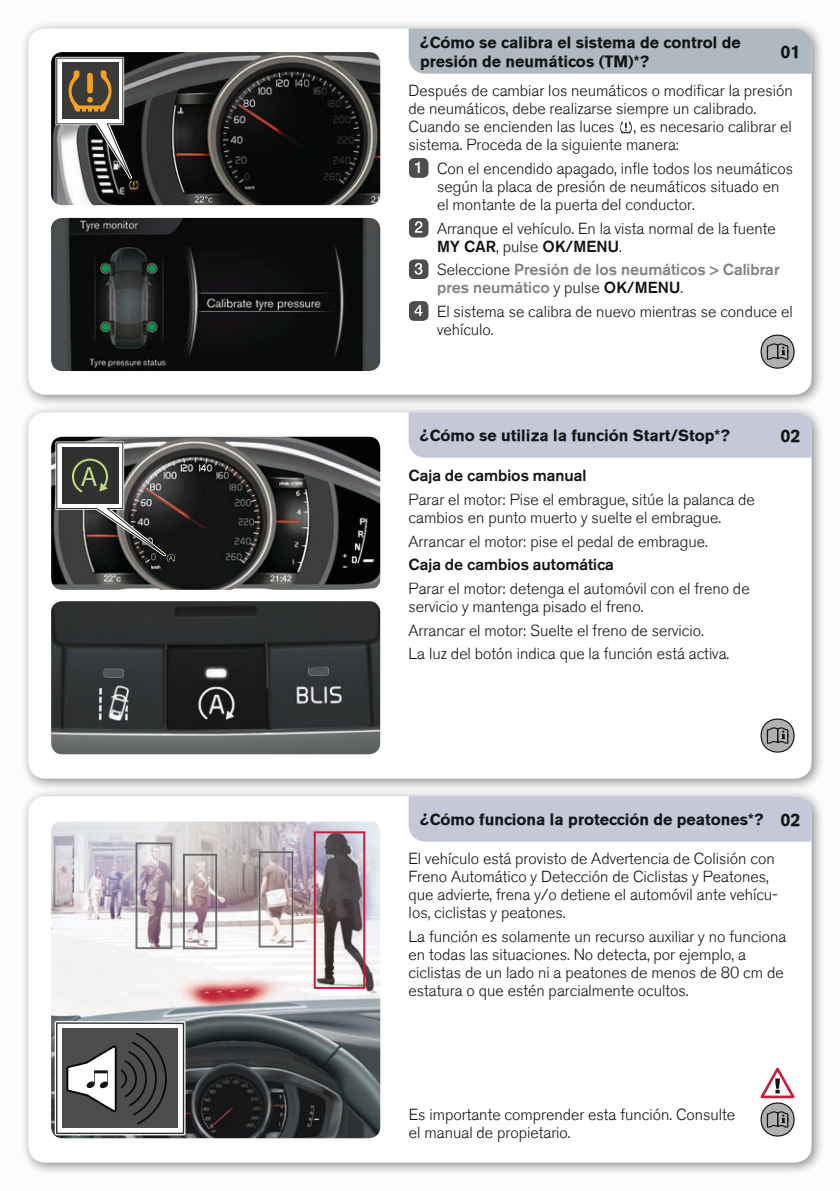
<style>
.page{position:relative;width:840px;height:1191px;background:#fff}
.page>*{position:absolute;margin:0;border:0;box-sizing:border-box;transform-origin:0 0}
.t1{font:700 18px "Volvo Sans";color:#121515}
.t2{font:300 16px/18px "Volvo Sans";color:#121515}
.t3{font:700 16px/19.2px "Volvo Sans";color:#121515}
.t4{font:300 16px/18px "Volvo Sans";color:#818282}
.t5{font:300 16px "Volvo Sans";color:#121515}
.s1{font-style:inherit}
.s2{color:#121515}
.s3{font-size:18px}
</style>
<div class="page">
<div style="left:0;top:0;width:839px;height:1191px;background:#f6f6f6"></div>
<div style="left:20px;top:20px;width:804px;height:388px;background:#121515;opacity:.5"></div>
<div style="left:28px;top:28px;width:783px;height:367px;background:#fff;border-radius:17px"></div>
<div style="left:20px;top:404px;width:804px;height:388px;background:#121515;opacity:.5"></div>
<div style="left:28px;top:412px;width:783px;height:366px;background:#fff;border-radius:17px"></div>
<div style="left:20px;top:788px;width:804px;height:388px;background:#121515;opacity:.5"></div>
<div style="left:28px;top:796px;width:783px;height:366px;background:#fff;border-radius:17px"></div>
<div style="left:408px;top:412px;width:403px;height:46px;background:#c6c8d9"></div>
<img style="left:51px;top:601px;width:329px;height:153px">
<img style="left:104px;top:669px;width:20px;height:8px">
<img style="left:308px;top:667px;width:20px;height:8px">
<img style="left:51px;top:437px;width:329px;height:153px">
<svg style="left:54px;top:440px;width:159px;height:150px"></svg>
<img style="left:51px;top:821px;width:329px;height:317px">
<svg style="left:55px;top:1021px;width:130px;height:114px"></svg>
<svg style="left:313px;top:831px;width:52px;height:158px"></svg>
<img style="left:183px;top:853px;width:34px;height:96px">
<img style="left:258px;top:851px;width:35px;height:96px">
<img style="left:135px;top:842px;width:37px;height:107px">
<div style="left:408px;top:796px;width:403px;height:45px;background:#c6c8d9"></div>
<div style="left:408px;top:28px;width:403px;height:46px;background:#afb9c1"></div>
<img style="left:51px;top:218px;width:329px;height:153px">
<img style="left:51px;top:52px;width:329px;height:153px">
<svg style="left:54px;top:55px;width:91px;height:150px"></svg>
<svg style="left:760px;top:718px;width:34px;height:34px"></svg>
<svg style="left:760px;top:1067px;width:34px;height:69px"></svg>
<svg style="left:621px;top:124px;width:12px;height:10px"></svg>
<svg style="left:619px;top:121px;width:12px;height:12px"></svg>
<svg style="left:409px;top:158px;width:19px;height:20px"></svg>
<svg style="left:409px;top:218px;width:19px;height:19px"></svg>
<svg style="left:409px;top:259px;width:19px;height:20px"></svg>
<svg style="left:409px;top:301px;width:19px;height:20px"></svg>
<svg style="left:760px;top:334px;width:34px;height:35px"></svg>
<p class="t3" style="left:420px;top:33px;width:322px">¿Cómo se calibra el sistema de control de presión de neumáticos (TM)*?</p>
<p class="t1" style="left:780px;top:41px;width:22px">01</p>
<p class="t2" style="left:408px;top:82px;width:385px">Después de cambiar los neumáticos o modificar la presión de neumáticos, debe realizarse siempre un calibrado.<br>Cuando se encienden las luces , es necesario calibrar el sistema. Proceda de la siguiente manera:</p>
<p class="t2" style="left:437px;top:160px;width:357px">Con el encendido apagado, infle todos los neumáticos según la placa de presión de neumáticos situado en el montante de la puerta del conductor.</p>
<p class="t2" style="left:437px;top:219px;width:340px">Arranque el vehículo. En la vista normal de la fuente<br><span class="s1">MY CAR</span>, pulse <span class="s1">OK/MENU</span>.</p>
<p class="t4" style="left:437px;top:261px;width:344px"><span class="s2">Seleccione</span> Presión de los neumáticos &gt; Calibrar pres neumático <span class="s2">y pulse</span> <span class="s2">OK/MENU</span><span class="s2">.</span></p>
<p class="t2" style="left:437px;top:303px;width:357px">El sistema se calibra de nuevo mientras se conduce el vehículo.</p>
<p class="t3" style="left:420px;top:426px;width:311px">¿Cómo se utiliza la función Start/Stop*?</p>
<p class="t1" style="left:780px;top:425px;width:22px">02</p>
<p class="t5" style="left:408px;top:466px;width:179px">Caja de cambios manual</p>
<p class="t2" style="left:408px;top:490px;width:347px">Parar el motor: Pise el embrague, sitúe la palanca de cambios en punto muerto y suelte el embrague.</p>
<p class="t2" style="left:408px;top:532px;width:300px">Arrancar el motor: pise el pedal de embrague.</p>
<p class="t5" style="left:408px;top:555px;width:207px">Caja de cambios automática</p>
<p class="t2" style="left:408px;top:579px;width:342px">Parar el motor: detenga el automóvil con el freno de servicio y mantenga pisado el freno.</p>
<p class="t2" style="left:408px;top:618px;width:322px;line-height:23.6px">Arrancar el motor: Suelte el freno de servicio.<br>La luz del botón indica que la función está activa.</p>
<p class="t3" style="left:420px;top:810px;width:382px">¿Cómo funciona la protección de peatones*? <span class="s3">02</span></p>
<p class="t2" style="left:408px;top:850px;width:370px">El vehículo está provisto de Advertencia de Colisión con Freno Automático y Detección de Ciclistas y Peatones, que advierte, frena y/o detiene el automóvil ante vehícu&shy;los, ciclistas y peatones.</p>
<p class="t2" style="left:408px;top:927px;width:379px">La función es solamente un recurso auxiliar y no funciona en todas las situaciones. No detecta, por ejemplo, a ciclistas de un lado ni a peatones de menos de 80 cm de estatura o que estén parcialmente ocultos.</p>
<p class="t2" style="left:408px;top:1105px;width:327px">Es importante comprender esta función. Consulte el manual de propietario.</p>
</div>
